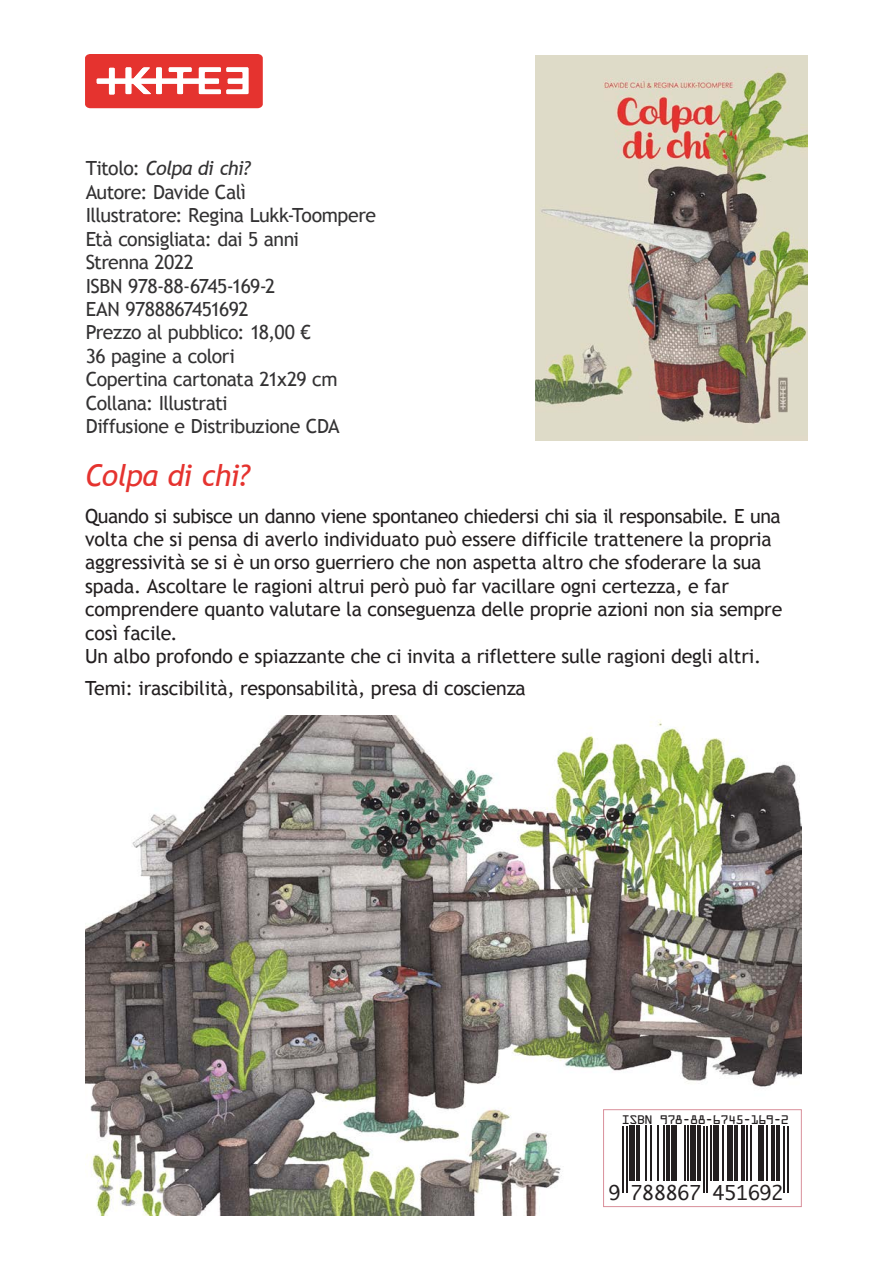
<style>
.page{position:relative;width:893px;height:1263px;background:#fff}
.page>*{position:absolute;margin:0;border:0;box-sizing:border-box;transform-origin:0 0}
.z-titoli_normali{font:italic 30px "Trebuchet MS";letter-spacing:-.025em;color:#e5332f}
.t1{font:19.65px "Monaco";color:#231f20}
.testo_scheda{font:19.5px/23.4px "Trebuchet MS";letter-spacing:-.01em;color:#231f20}
.dati_scheda{font:19.5px "Trebuchet MS";letter-spacing:-.025em;color:#333233}
.dati_scheda-2{font:italic 19.5px "Trebuchet MS";letter-spacing:-.035em;color:#333233}
.t2{font:11.25px "OCRA Std";letter-spacing:-.1em;color:#231f20;scale:1.09 1}
.s1{font-style:normal}
</style>
<div class="page">
<img style="left:86px;top:716px;width:716px;height:499px">
<svg style="left:85px;top:54px;width:178px;height:54px"></svg>
<img style="left:536px;top:55px;width:271px;height:386px">
<div style="left:603px;top:1109px;width:199px;height:98px;border:1px solid #d9909b"></div>
<hr style="left:622px;top:1125px;width:2px;height:67px;background:#231f20">
<hr style="left:626px;top:1125px;width:2px;height:67px;background:#231f20">
<div style="left:629px;top:1125px;width:6px;height:56px;background:#231f20"></div>
<hr style="left:636px;top:1125px;width:4px;height:56px;background:#231f20">
<hr style="left:645px;top:1125px;width:2px;height:56px;background:#231f20">
<hr style="left:650px;top:1125px;width:2px;height:56px;background:#231f20">
<hr style="left:657px;top:1125px;width:2px;height:56px;background:#231f20">
<hr style="left:663px;top:1125px;width:1px;height:56px;background:#231f20">
<hr style="left:666px;top:1125px;width:4px;height:56px;background:#231f20">
<div style="left:671px;top:1125px;width:6px;height:56px;background:#231f20"></div>
<hr style="left:684px;top:1125px;width:1px;height:56px;background:#231f20">
<hr style="left:687px;top:1125px;width:2px;height:56px;background:#231f20">
<div style="left:691px;top:1125px;width:5px;height:56px;background:#231f20"></div>
<hr style="left:698px;top:1125px;width:3px;height:56px;background:#231f20">
<hr style="left:703px;top:1125px;width:2px;height:67px;background:#231f20">
<hr style="left:706px;top:1125px;width:2px;height:67px;background:#231f20">
<hr style="left:710px;top:1125px;width:2px;height:56px;background:#231f20">
<div style="left:713px;top:1125px;width:6px;height:56px;background:#231f20"></div>
<hr style="left:722px;top:1125px;width:2px;height:56px;background:#231f20">
<div style="left:727px;top:1125px;width:5px;height:56px;background:#231f20"></div>
<hr style="left:734px;top:1125px;width:4px;height:56px;background:#231f20">
<hr style="left:741px;top:1125px;width:4px;height:56px;background:#231f20">
<hr style="left:746px;top:1125px;width:2px;height:56px;background:#231f20">
<hr style="left:750px;top:1125px;width:2px;height:56px;background:#231f20">
<div style="left:759px;top:1125px;width:5px;height:56px;background:#231f20"></div>
<hr style="left:766px;top:1125px;width:1px;height:56px;background:#231f20">
<hr style="left:771px;top:1125px;width:3px;height:56px;background:#231f20">
<hr style="left:776px;top:1125px;width:4px;height:56px;background:#231f20">
<hr style="left:783px;top:1125px;width:2px;height:67px;background:#231f20">
<hr style="left:787px;top:1125px;width:1px;height:67px;background:#231f20">
<p class="dati_scheda-2" style="left:86px;top:157px;width:166px"><span class="s1">Titolo:</span> Colpa di chi?</p>
<p class="dati_scheda" style="left:86px;top:180px;width:162px">Autore: Davide Calì</p>
<p class="dati_scheda" style="left:86px;top:204px;width:292px">Illustratore: Regina Lukk-Toompere</p>
<p class="dati_scheda" style="left:86px;top:227px;width:215px">Età consigliata: dai 5 anni</p>
<p class="dati_scheda" style="left:86px;top:251px;width:110px">Strenna 2022</p>
<p class="dati_scheda" style="left:86px;top:274px;width:191px">ISBN 978-88-6745-169-2</p>
<p class="dati_scheda" style="left:86px;top:297px;width:165px">EAN 9788867451692</p>
<p class="dati_scheda" style="left:86px;top:321px;width:227px">Prezzo al pubblico: 18,00 €</p>
<p class="dati_scheda" style="left:86px;top:344px;width:151px">36 pagine a colori</p>
<p class="dati_scheda" style="left:86px;top:368px;width:253px">Copertina cartonata 21x29 cm</p>
<p class="dati_scheda" style="left:86px;top:391px;width:144px">Collana: Illustrati</p>
<p class="dati_scheda" style="left:86px;top:414px;width:256px">Diffusione e Distribuzione CDA</p>
<p class="z-titoli_normali" style="left:85px;top:458px;width:166px">Colpa di chi?</p>
<p class="testo_scheda" style="left:85px;top:504px;width:699px">Quando si subisce un danno viene spontaneo chiedersi chi sia il responsabile. E una volta che si pensa di averlo individuato può essere difficile trattenere la propria aggressività se si è un orso guerriero che non aspetta altro che sfoderare la sua spada. Ascoltare le ragioni altrui però può far vacillare ogni certezza, e far comprendere quanto valutare la conseguenza delle proprie azioni non sia sempre così facile.<br>Un albo profondo e spiazzante che ci invita a riflettere sulle ragioni degli altri.</p>
<p class="testo_scheda" style="left:85px;top:676px;width:442px">Temi: irascibilità, responsabilità, presa di coscienza</p>
<p class="t2" style="left:622px;top:1114px;width:155px">ISBN 978-88-6745-169-2</p>
<p class="t1" style="left:609px;top:1176px;width:176px">9 788867 451692</p>
</div>
